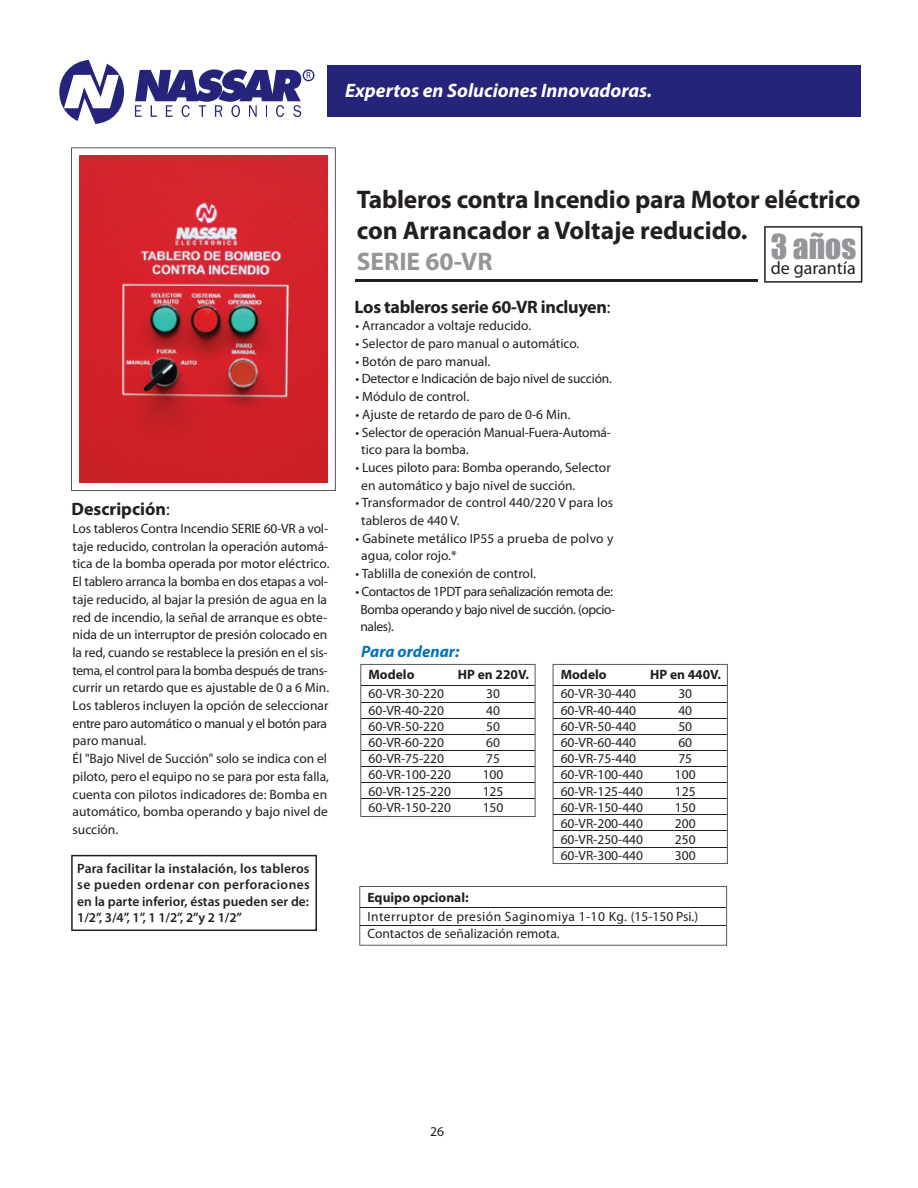
<style>
.page{position:relative;width:918px;height:1188px;background:#fff}
.page>*{position:absolute;margin:0;border:0;box-sizing:border-box;transform-origin:0 0}
.t1{font:31.5px "Impact";color:#939598}
.t2{font:700 25.5px/30.6px "Myriad Pro";letter-spacing:-.01em;color:#231f20}
.t3{font:700 25.5px "Myriad Pro";color:#939598}
.t4{font:italic 700 19.5px "Myriad Pro";color:#fff}
.t5{font:700 18px "Myriad Pro";letter-spacing:-.015em;color:#231f20}
.t6{font:18px "Myriad Pro";color:#231f20}
.t7{font:italic 700 16.5px "Myriad Pro";color:#0072bc}
.t8{font:13.5px/16.2px "Myriad Pro";color:#231f20}
.t9{font:600 13.5px/16.2px "Myriad Pro";color:#231f20;text-align:justify}
.t10{font:13.5px/17.7px "Myriad Pro";letter-spacing:-.03em;color:#231f20}
.t11{font:700 13.5px "Myriad";color:#231f20}
.s1{font-weight:400}
</style>
<div class="page">
<svg style="left:360px;top:664px;width:175px;height:153px"></svg>
<svg style="left:553px;top:664px;width:175px;height:200px"></svg>
<hr style="left:355px;top:279px;width:403px;height:3px;background:#231f20">
<svg style="left:59px;top:60px;width:65px;height:64px"></svg>
<svg style="left:135px;top:69px;width:180px;height:48px"></svg>
<div style="left:327px;top:65px;width:534px;height:52px;background:#26237b"></div>
<svg style="left:71px;top:147px;width:265px;height:344px"></svg>
<img style="left:80px;top:156px;width:247px;height:326px">
<svg style="left:359px;top:886px;width:368px;height:60px"></svg>
<hr style="left:360px;top:925px;width:366px;height:1px;background:#231f20">
<svg style="left:764px;top:226px;width:98px;height:57px"></svg>
<svg style="left:71px;top:855px;width:246px;height:76px"></svg>
<h3 class="t4" style="left:345px;top:78px;width:309px">Expertos en Soluciones Innovadoras.</h3>
<h3 class="t5" style="left:72px;top:498px;width:100px">Descripción<span class="s1">:</span></h3>
<p class="t8" style="left:73px;top:519px;width:258px;line-height:17.7px">Los tableros Contra Incendio SERIE 60-VR a vol&shy;taje reducido, controlan la operación automá&shy;tica de la bomba operada por motor eléctrico.<br>El tablero arranca la bomba en dos etapas a vol&shy;taje reducido, al bajar la presión de agua en la red de incendio, la señal de arranque es obte&shy;nida de un interruptor de presión colocado en la red, cuando se restablece la presión en el sis&shy;tema, el control para la bomba después de trans&shy;currir un retardo que es ajustable de 0 a 6 Min.<br>Los tableros incluyen la opción de seleccionar entre paro automático o manual y el botón para paro manual.<br>Él "Bajo Nivel de Succión" solo se indica con el piloto, pero el equipo no se para por esta falla, cuenta con pilotos indicadores de: Bomba en automático, bomba operando y bajo nivel de succión.</p>
<p class="t9" style="left:77px;top:860px;width:234px">Para facilitar la instalación, los tableros se pueden ordenar con perforaciones en la parte inferior, éstas pueden ser de:<br>1/2”, 3/4”, 1”, 1 1/2”, 2”y 2 1/2”</p>
<h2 class="t2" style="left:357px;top:184px;width:505px">Tableros contra Incendio para Motor eléctrico con Arrancador a Voltaje reducido.</h2>
<h2 class="t3" style="left:357px;top:244px;width:137px">SERIE 60-VR</h2>
<h3 class="t5" style="left:355px;top:295px;width:257px">Los tableros serie 60-VR incluyen<span class="s1">:</span></h3>
<p class="t8" style="left:356px;top:317px;width:177px">• Arrancador a voltaje reducido.</p>
<p class="t8" style="left:356px;top:335px;width:225px">• Selector de paro manual o automático.</p>
<p class="t8" style="left:356px;top:353px;width:136px">• Botón de paro manual.</p>
<p class="t8" style="left:356px;top:371px;width:258px">• Detector e Indicación de bajo nivel de succión.</p>
<p class="t8" style="left:356px;top:388px;width:115px">• Módulo de control.</p>
<p class="t8" style="left:356px;top:406px;width:216px">• Ajuste de retardo de paro de 0-6 Min.</p>
<p class="t8" style="left:361px;top:423px;width:251px;line-height:17.7px;text-indent:-6px">• Selector de operación Manual-Fuera-Automá&shy;tico para la bomba.</p>
<p class="t8" style="left:361px;top:458px;width:251px;line-height:17.7px;text-indent:-6px">• Luces piloto para: Bomba operando, Selector en automático y bajo nivel de succión.</p>
<p class="t8" style="left:361px;top:494px;width:253px;line-height:17.7px;text-indent:-6px">• Transformador de control 440/220 V para los tableros de 440 V.</p>
<p class="t8" style="left:361px;top:529px;width:254px;line-height:17.7px;text-indent:-6px">• Gabinete metálico IP55 a prueba de polvo y agua, color rojo.*</p>
<p class="t8" style="left:356px;top:565px;width:182px">• Tablilla de conexión de control.</p>
<p class="t10" style="left:360px;top:582px;width:256px;text-indent:-5px">• Contactos de 1PDT para señalización remota de:<br>Bomba operando y bajo nivel de succión. (opcio&shy;nales).</p>
<p class="t7" style="left:361px;top:641px;width:100px">Para ordenar:</p>
<h1 class="t1" style="left:771px;top:222px;width:87px">3 AÑOS</h1>
<h3 class="t6" style="left:771px;top:257px;width:86px">de garantía</h3>
<p class="t11" style="left:369px;top:668px;width:47px">Modelo</p>
<p class="t11" style="left:458px;top:668px;width:72px">HP en 220V.</p>
<p class="t8" style="left:368px;top:686px;width:84px">60-VR-30-220<br>60-VR-40-220<br>60-VR-50-220<br>60-VR-60-220<br>60-VR-75-220<br>60-VR-100-220<br>60-VR-125-220<br>60-VR-150-220</p>
<p class="t8" style="left:483px;top:686px;width:22px">30<br>40<br>50<br>60<br>75<br>100<br>125<br>150</p>
<p class="t11" style="left:561px;top:668px;width:47px">Modelo</p>
<p class="t11" style="left:650px;top:668px;width:72px">HP en 440V.</p>
<p class="t8" style="left:561px;top:686px;width:84px">60-VR-30-440<br>60-VR-40-440<br>60-VR-50-440<br>60-VR-60-440<br>60-VR-75-440<br>60-VR-100-440<br>60-VR-125-440<br>60-VR-150-440<br>60-VR-200-440<br>60-VR-250-440<br>60-VR-300-440</p>
<p class="t8" style="left:675px;top:686px;width:22px">30<br>40<br>50<br>60<br>75<br>100<br>125<br>150<br>200<br>250<br>300</p>
<p class="t11" style="left:367px;top:890px;width:103px">Equipo opcional:</p>
<p class="t8" style="left:367px;top:907px;width:332px;line-height:17.7px">Interruptor de presión Saginomiya 1-10 Kg. (15-150 Psi.)<br>Contactos de señalización remota.</p>
<p class="t8" style="left:430px;top:1123px;width:15px">26</p>
</div>
